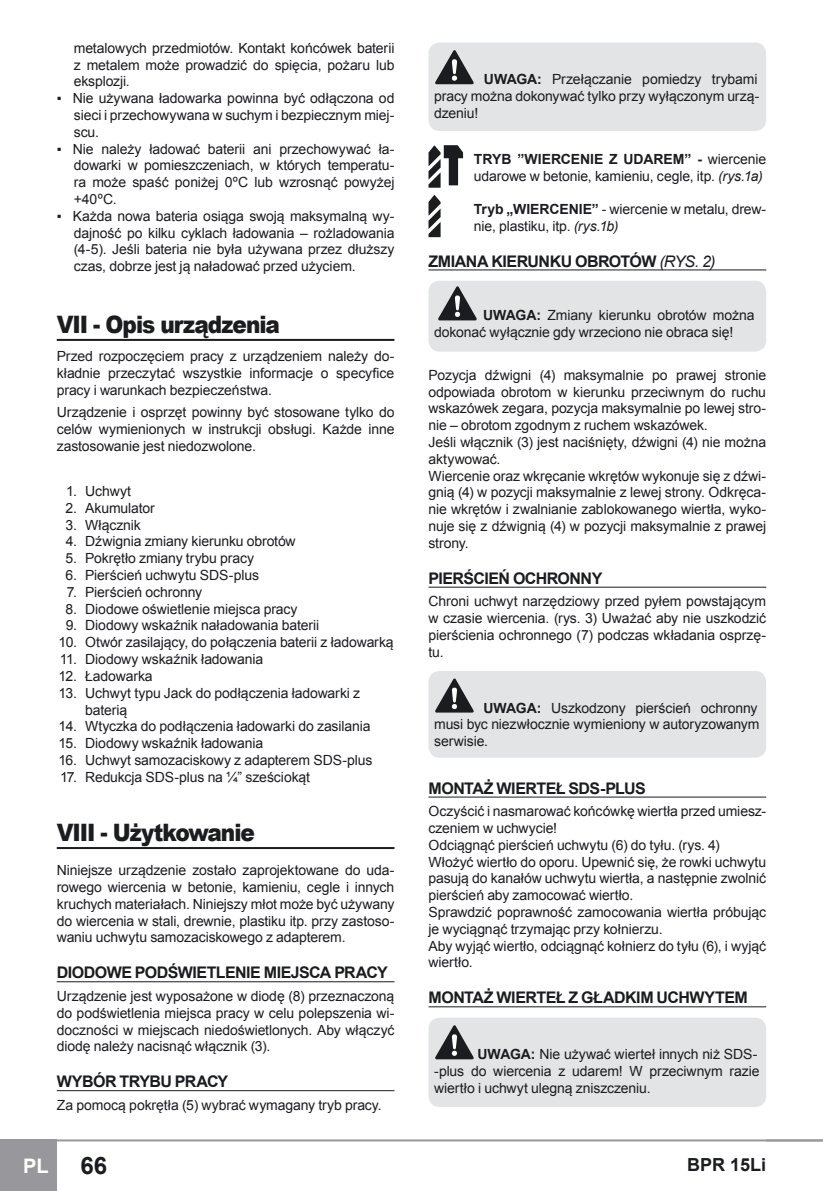
<style>
.page{position:relative;width:823px;height:1191px;background:#fff}
.page>*{position:absolute;margin:0;border:0;box-sizing:border-box;transform-origin:0 0}
.t1{font:900 24px "Arial";letter-spacing:-.045em;color:#1b1c20;scale:.9 1}
.t2{font:700 24px "Arial";color:#1b1c20}
.t3{font:700 20px "Arial";color:#fff}
.t4{font:700 18px "Arial";color:#1b1c20}
.t5{font:700 16px "Arial";letter-spacing:-.035em;color:#1b1c20}
.t6{font:14px/16.8px "Arial";letter-spacing:-.01em;color:#1b1c20;text-align:justify}
.s1{font-weight:700}
.s2{font-style:italic}
.s3{font-weight:400;font-style:italic}
</style>
<div class="page">
<div style="left:0;top:1139px;width:57px;height:52px;background:#98989c"></div>
<hr style="left:43px;top:1139px;width:779px;height:2px;background:#98989c">
<hr style="left:57px;top:339px;width:337px;height:2px;background:#1b1c20">
<hr style="left:57px;top:847px;width:337px;height:2px;background:#1b1c20">
<hr style="left:57px;top:981px;width:337px;height:1px;background:#1b1c20">
<hr style="left:57px;top:1090px;width:337px;height:1px;background:#1b1c20">
<hr style="left:428px;top:269px;width:337px;height:1px;background:#1b1c20">
<hr style="left:428px;top:586px;width:337px;height:1px;background:#1b1c20">
<hr style="left:428px;top:796px;width:337px;height:1px;background:#1b1c20">
<hr style="left:428px;top:1006px;width:337px;height:1px;background:#1b1c20">
<div style="left:428px;top:43px;width:337px;height:88px;background:#e3e4e6;border-radius:11px"></div>
<svg style="left:435px;top:50px;width:38px;height:34px"></svg>
<svg style="left:428px;top:145px;width:35px;height:43px"></svg>
<svg style="left:428px;top:195px;width:12px;height:42px"></svg>
<div style="left:428px;top:281px;width:337px;height:70px;background:#e3e4e6;border-radius:11px"></div>
<svg style="left:438px;top:286px;width:38px;height:34px"></svg>
<div style="left:428px;top:671px;width:337px;height:86px;background:#e3e4e6;border-radius:11px"></div>
<svg style="left:435px;top:678px;width:38px;height:34px"></svg>
<div style="left:428px;top:1017px;width:337px;height:90px;background:#e3e4e6;border-radius:11px"></div>
<svg style="left:435px;top:1025px;width:38px;height:34px"></svg>
<p class="t6" style="left:74px;top:40px;width:322px">metalowych przedmiotów. Kontakt końcówek baterii z metalem może prowadzić do spięcia, pożaru lub eksplozji.</p>
<p class="t6" style="left:74px;top:90px;width:322px;text-indent:-17px">▪ Nie używana ładowarka powinna być odłączona od sieci i przechowywana w suchym i bezpiecznym miej&shy;scu.</p>
<p class="t6" style="left:74px;top:140px;width:322px;text-indent:-17px">▪ Nie należy ładować baterii ani przechowywać ła&shy;dowarki w pomieszczeniach, w których temperatu&shy;ra może spaść poniżej 0ºC lub wzrosnąć powyżej +40ºC.</p>
<p class="t6" style="left:74px;top:208px;width:322px;text-indent:-17px">▪ Każda nowa bateria osiąga swoją maksymalną wy&shy;dajność po kilku cyklach ładowania – rożladowania (4-5). Jeśli bateria nie była używana przez dłuższy czas, dobrze jest ją naładować przed użyciem.</p>
<p class="t1" style="left:57px;top:307px;width:249px">VII - Opis urządzenia</p>
<p class="t6" style="left:57px;top:348px;width:339px">Przed rozpoczęciem pracy z urządzeniem należy do&shy;kładnie przeczytać wszystkie informacje o specyfice pracy i warunkach bezpieczeństwa.</p>
<p class="t6" style="left:57px;top:404px;width:339px">Urządzenie i osprzęt powinny być stosowane tylko do celów wymienionych w instrukcji obsługi. Każde inne zastosowanie jest niedozwolone.</p>
<p class="t6" style="left:66px;top:483px;width:66px">1. Uchwyt</p>
<p class="t6" style="left:66px;top:499px;width:91px">2. Akumulator</p>
<p class="t6" style="left:65px;top:516px;width:77px">3. Włącznik</p>
<p class="t6" style="left:66px;top:533px;width:231px">4. Dźwignia zmiany kierunku obrotów</p>
<p class="t6" style="left:66px;top:550px;width:190px">5. Pokrętło zmiany trybu pracy</p>
<p class="t6" style="left:66px;top:567px;width:195px">6. Pierścień uchwytu SDS-plus</p>
<p class="t6" style="left:67px;top:583px;width:136px">7. Pierścień ochronny</p>
<p class="t6" style="left:65px;top:600px;width:233px">8. Diodowe oświetlenie miejsca pracy</p>
<p class="t6" style="left:66px;top:617px;width:255px">9. Diodowy wskaźnik naładowania baterii</p>
<p class="t6" style="left:58px;top:634px;width:336px">10. Otwór zasilający, do połączenia baterii z ładowarką</p>
<p class="t6" style="left:60px;top:651px;width:205px">11. Diodowy wskaźnik ładowania</p>
<p class="t6" style="left:58px;top:667px;width:96px">12. Ładowarka</p>
<p class="t6" style="left:85px;top:684px;width:276px;text-indent:-27px">13. Uchwyt typu Jack do podłączenia ładowarki z baterią</p>
<p class="t6" style="left:59px;top:718px;width:313px">14. Wtyczka do podłączenia ładowarki do zasilania</p>
<p class="t6" style="left:58px;top:735px;width:206px">15. Diodowy wskaźnik ładowania</p>
<p class="t6" style="left:58px;top:751px;width:315px">16. Uchwyt samozaciskowy z adapterem SDS-plus</p>
<p class="t6" style="left:60px;top:768px;width:251px">17. Redukcja SDS-plus na ¼” sześciokąt</p>
<p class="t1" style="left:57px;top:815px;width:221px">VIII - Użytkowanie</p>
<p class="t6" style="left:57px;top:862px;width:339px">Niniejsze urządzenie zostało zaprojektowane do uda&shy;rowego wiercenia w betonie, kamieniu, cegle i innych kruchych materiałach. Niniejszy młot może być używany do wiercenia w stali, drewnie, plastiku itp. przy zastoso&shy;waniu uchwytu samozaciskowego z adapterem.</p>
<p class="t5" style="left:57px;top:962px;width:332px">DIODOWE PODŚWIETLENIE MIEJSCA PRACY</p>
<p class="t6" style="left:57px;top:987px;width:339px">Urządzenie jest wyposażone w diodę (8) przeznaczoną do podświetlenia miejsca pracy w celu polepszenia wi&shy;doczności w miejscach niedoświetlonych. Aby włączyć diodę należy nacisnąć włącznik (3).</p>
<p class="t5" style="left:57px;top:1071px;width:28px">WYBÓ</p>
<p class="t5" style="left:105px;top:1071px;width:125px">R TRYB U PRACY</p>
<p class="t6" style="left:57px;top:1096px;width:326px">Za pomocą pokrętła (5) wybrać wymagany tryb pracy.</p>
<p class="t6" style="left:434px;top:71px;width:327px;text-align:left;text-indent:50px"><span class="s1">UWAGA:</span> Przełączanie pomiedzy trybami pracy można dokonywać tylko przy wyłączonym urzą&shy;dzeniu!</p>
<p class="t6" style="left:473px;top:151px;width:293px"><span class="s1">TRYB ”WIERCENIE Z UDAREM” -</span> wiercenie udarowe w betonie, kamieniu, cegle, itp. <span class="s2">(rys.1a)</span></p>
<p class="t6" style="left:473px;top:201px;width:293px"><span class="s1">Tryb „WIERCENIE”</span> - wiercenie w metalu, drew&shy;nie, plastiku, itp. <span class="s2">(rys.1b)</span></p>
<p class="t5" style="left:428px;top:250px;width:288px">ZMIANA KIERUNKU OBROTÓW <span class="s3">(rys. 2)</span></p>
<p class="t6" style="left:434px;top:307px;width:322px;text-indent:49px"><span class="s1">UWAGA:</span> Zmiany kierunku obrotów można dokonać wyłącznie gdy wrzeciono nie obraca się!</p>
<p class="t6" style="left:428px;top:366px;width:339px;text-align:left">Pozycja dźwigni (4) maksymalnie po prawej stronie odpowiada obrotom w kierunku przeciwnym do ruchu wskazówek zegara, pozycja maksymalnie po lewej stro&shy;nie – obrotom zgodnym z ruchem wskazówek.<br>Jeśli włącznik (3) jest naciśnięty, dźwigni (4) nie można aktywować.<br>Wiercenie oraz wkręcanie wkrętów wykonuje się z dźwi&shy;gnią (4) w pozycji maksymalnie z lewej strony. Odkręca&shy;nie wkrętów i zwalnianie zablokowanego wiertła, wyko&shy;nuje się z dźwignią (4) w pozycji maksymalnie z prawej strony.</p>
<p class="t5" style="left:428px;top:567px;width:175px">PIERŚCIEŃ OCHRONNY</p>
<p class="t6" style="left:428px;top:593px;width:339px">Chroni uchwyt narzędziowy przed pyłem powstającym w czasie wiercenia. (rys. 3) Uważać aby nie uszkodzić pierścienia ochronnego (7) podczas wkładania osprzę&shy;tu.</p>
<p class="t6" style="left:434px;top:699px;width:327px;text-align:left;text-indent:49px"><span class="s1">UWAGA:</span> Uszkodzony pierścień ochronny musi byc niezwłocznie wymieniony w autoryzowanym serwisie.</p>
<p class="t5" style="left:428px;top:777px;width:219px">MONTAŻ WIERTEŁ SDS-PLUS</p>
<p class="t6" style="left:428px;top:803px;width:339px;text-align:left">Oczyścić i nasmarować końcówkę wiertła przed umiesz&shy;czeniem w uchwycie!<br>Odciągnąć pierścień uchwytu (6) do tyłu. (rys. 4)<br>Włożyć wiertło do oporu. Upewnić się, że rowki uchwytu pasują do kanałów uchwytu wiertła, a następnie zwolnić pierścień aby zamocować wiertło.<br>Sprawdzić poprawność zamocowania wiertła próbując je wyciągnąć trzymając przy kołnierzu.<br>Aby wyjąć wiertło, odciągnąć kołnierz do tyłu (6), i wyjąć wiertło.</p>
<p class="t5" style="left:428px;top:987px;width:321px">MONTAŻ WIERTEŁ Z GŁADKIM UCHWYTEM</p>
<p class="t6" style="left:434px;top:1046px;width:326px;text-align:left;text-indent:43px"><span class="s1">UWAGA:</span> Nie używać wierteł innych niż SDS--plus do wiercenia z udarem! W przeciwnym razie wiertło i uchwyt ulegną zniszczeniu.</p>
<h2 class="t3" style="left:23px;top:1152px;width:27px">PL</h2>
<p class="t2" style="left:80px;top:1149px;width:28px">66</p>
<p class="t4" style="left:686px;top:1152px;width:81px">BPR 15Li</p>
</div>
